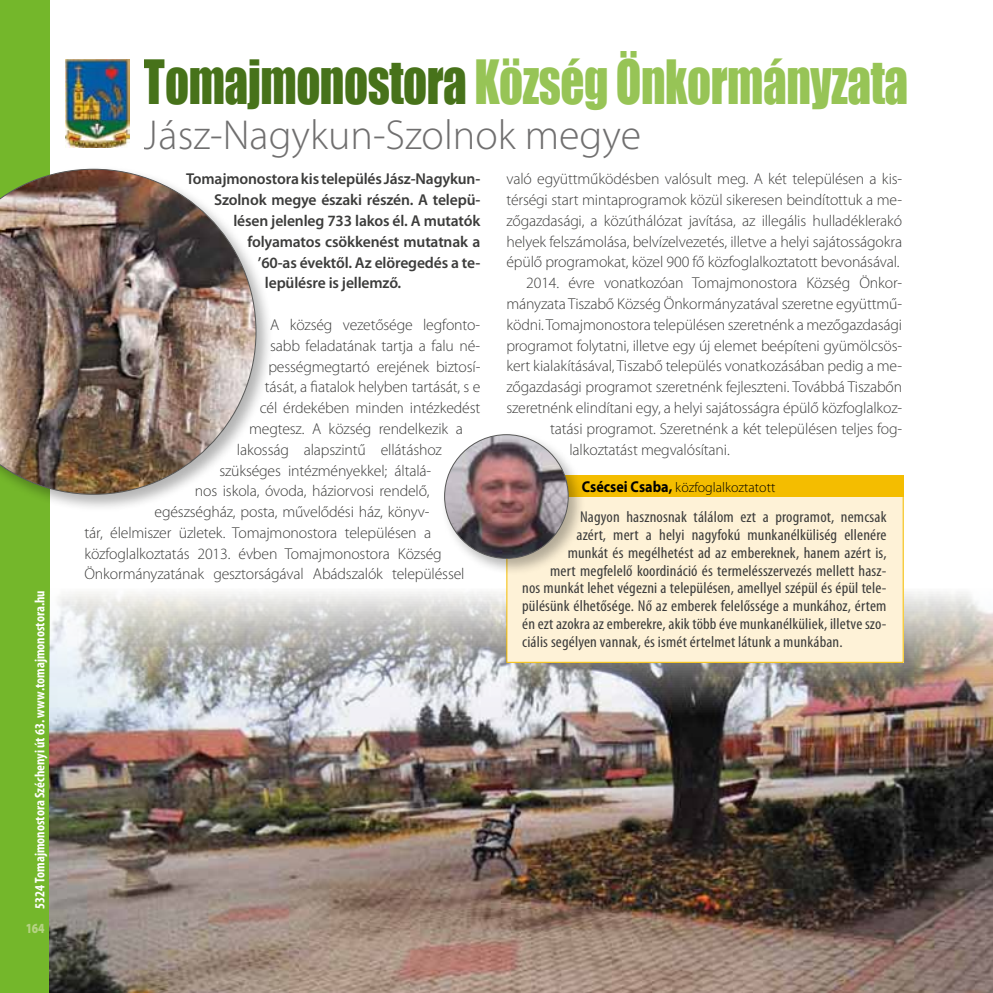
<style>
.page{position:relative;width:993px;height:993px;background:#fff}
.page>*{position:absolute;margin:0;border:0;box-sizing:border-box;transform-origin:0 0}
.t1{font:56px "Impact";letter-spacing:-.01em;color:#97c456;scale:.84 1}
.t2{font:300 42px "Myriad Pro";color:#706f6f}
.t3{font:300 15.75px "Myriad Pro";letter-spacing:-.01em;color:#3c3c3b}
.t4{font:condensed 15.75px "Myriad Pro";letter-spacing:.01em;color:#3c3c3b;scale:1.05 1}
.t5{font:600 15.75px "Myriad Pro";letter-spacing:-.01em;color:#3c3c3b}
.t6{font:700 condensed 14px "Myriad Pro";color:#fff}
.t7{font:300 14px "Myriad Pro";color:#000}
.t8{font:900 14px "Myriad Pro";color:#b5d384;scale:.8 1}
.s1{color:#47721a}
.s2{font-weight:700;font-size:15.75px}
</style>
<div class="page">
<div style="left:0;top:0;width:50px;height:992px;background:#74b72b"></div>
<img style="left:50px;top:588px;width:942px;height:404px">
<img style="left:65px;top:60px;width:64px;height:88px">
<div style="left:506px;top:487px;width:396px;height:175px;background:#fef2d7"></div>
<div style="left:506px;top:475px;width:397px;height:21px;background:#f4bd00"></div>
<div style="left:440px;top:430px;width:146px;height:146px;background:#000;opacity:.3"></div>
<img style="left:444px;top:434px;width:124px;height:124px;border-radius:62px">
<div style="left:0;top:165px;width:274px;height:347px;background:#000;opacity:.3"></div>
<img style="left:0;top:169px;width:256px;height:325px">
<p class="t6" style="left:31px;top:908px;width:319px;rotate:-90deg">5324 Tomajmonostora Széchenyi út 63. www.tomajmonostora.hu</p>
<p class="t8" style="left:26px;top:919px;width:25px">164</p>
<h1 class="t1" style="left:144px;top:38px;width:911px"><span class="s1">Tomajmonostora</span> Község Önkormányzata</h1>
<h2 class="t2" style="left:144px;top:110px;width:498px">Jász-Nagykun-Szolnok megye</h2>
<p class="t5" style="left:186px;top:169px;width:295px">Tomajmonostora kis település Jász-Nagykun-</p>
<p class="t5" style="left:214px;top:190px;width:267px">Szolnok megye északi részén. A telepü-</p>
<p class="t5" style="left:233px;top:210px;width:248px">lésen jelenleg 733 lakos él. A mutatók</p>
<p class="t5" style="left:247px;top:231px;width:234px">folyamatos csökkenést mutatnak a</p>
<p class="t5" style="left:258px;top:252px;width:224px">’60-as évektől. Az elöregedés a te-</p>
<p class="t5" style="left:265px;top:273px;width:138px">lepülésre is jellemző.</p>
<p class="t3" style="left:270px;top:315px;width:211px">A község vezetősége legfonto-</p>
<p class="t3" style="left:270px;top:336px;width:211px">sabb feladatának tartja a falu né-</p>
<p class="t3" style="left:268px;top:357px;width:213px">pességmegtartó erejének biztosí-</p>
<p class="t3" style="left:265px;top:377px;width:217px">tását, a fiatalok helyben tartását, s e</p>
<p class="t3" style="left:259px;top:398px;width:222px">cél érdekében minden intézkedést</p>
<p class="t3" style="left:249px;top:419px;width:215px">megtesz. A község rendelkezik a</p>
<p class="t3" style="left:237px;top:440px;width:206px">lakosság alapszintű ellátáshoz</p>
<p class="t3" style="left:219px;top:460px;width:213px">szükséges intézményekkel; általá-</p>
<p class="t3" style="left:195px;top:481px;width:236px">nos iskola, óvoda, háziorvosi rendelő,</p>
<p class="t3" style="left:154px;top:502px;width:276px">egészségház, posta, művelődési ház, könyv-</p>
<p class="t3" style="left:84px;top:523px;width:348px">tár, élelmiszer üzletek. Tomajmonostora településen a</p>
<p class="t3" style="left:84px;top:543px;width:358px">közfoglalkoztatás 2013. évben Tomajmonostora Község</p>
<p class="t3" style="left:84px;top:564px;width:381px">Önkormányzatának gesztorságával Abádszalók településsel</p>
<p class="t3" style="left:506px;top:169px;width:397px">való együttműködésben valósult meg. A két településen a kis-</p>
<p class="t3" style="left:506px;top:190px;width:397px">térségi start mintaprogramok közül sikeresen beindítottuk a me-</p>
<p class="t3" style="left:506px;top:211px;width:397px">zőgazdasági, a közúthálózat javítása, az illegális hulladéklerakó</p>
<p class="t3" style="left:506px;top:232px;width:397px">helyek felszámolása, belvízelvezetés, illetve a helyi sajátosságokra</p>
<p class="t3" style="left:506px;top:253px;width:394px">épülő programokat, közel 900 fő közfoglalkoztatott bevonásával.</p>
<p class="t3" style="left:526px;top:273px;width:377px">2014. évre vonatkozóan Tomajmonostora Község Önkor-</p>
<p class="t3" style="left:506px;top:294px;width:397px">mányzata Tiszabő Község Önkormányzatával szeretne együttmű-</p>
<p class="t3" style="left:506px;top:315px;width:397px">ködni. Tomajmonostora településen szeretnénk a mezőgazdasági</p>
<p class="t3" style="left:506px;top:336px;width:397px">programot folytatni, illetve egy új elemet beépíteni gyümölcsös-</p>
<p class="t3" style="left:506px;top:356px;width:397px">kert kialakításával, Tiszabő település vonatkozásában pedig a me-</p>
<p class="t3" style="left:506px;top:377px;width:397px">zőgazdasági programot szeretnénk fejleszteni. Továbbá Tiszabőn</p>
<p class="t3" style="left:506px;top:398px;width:397px">szeretnénk elindítani egy, a helyi sajátosságra épülő közfoglalkoz-</p>
<p class="t3" style="left:550px;top:419px;width:353px">tatási programot. Szeretnénk a két településen teljes fog-</p>
<p class="t3" style="left:569px;top:439px;width:162px">lalkoztatást megvalósítani.</p>
<p class="t7" style="left:581px;top:478px;width:195px"><span class="s2">Csécsei Csaba,</span> közfoglalkoztatott</p>
<p class="t4" style="left:579px;top:507px;width:293px">Nagyon hasznosnak tálálom ezt a programot, nemcsak</p>
<p class="t4" style="left:576px;top:525px;width:297px">azért, mert a helyi nagyfokú munkanélküliség ellenére</p>
<p class="t4" style="left:567px;top:542px;width:305px">munkát és megélhetést ad az embereknek, hanem azért is,</p>
<p class="t4" style="left:550px;top:560px;width:322px">mert megfelelő koordináció és termelésszervezés mellett hasz-</p>
<p class="t4" style="left:522px;top:578px;width:348px">nos munkát lehet végezni a településen, amellyel szépül és épül tele-</p>
<p class="t4" style="left:522px;top:596px;width:348px">pülésünk élhetősége. Nő az emberek felelőssége a munkához, értem</p>
<p class="t4" style="left:522px;top:614px;width:348px">én ezt azokra az emberekre, akik több éve munkanélküliek, illetve szo-</p>
<p class="t4" style="left:522px;top:632px;width:306px">ciális segélyen vannak, és ismét értelmet látunk a munkában.</p>
</div>
